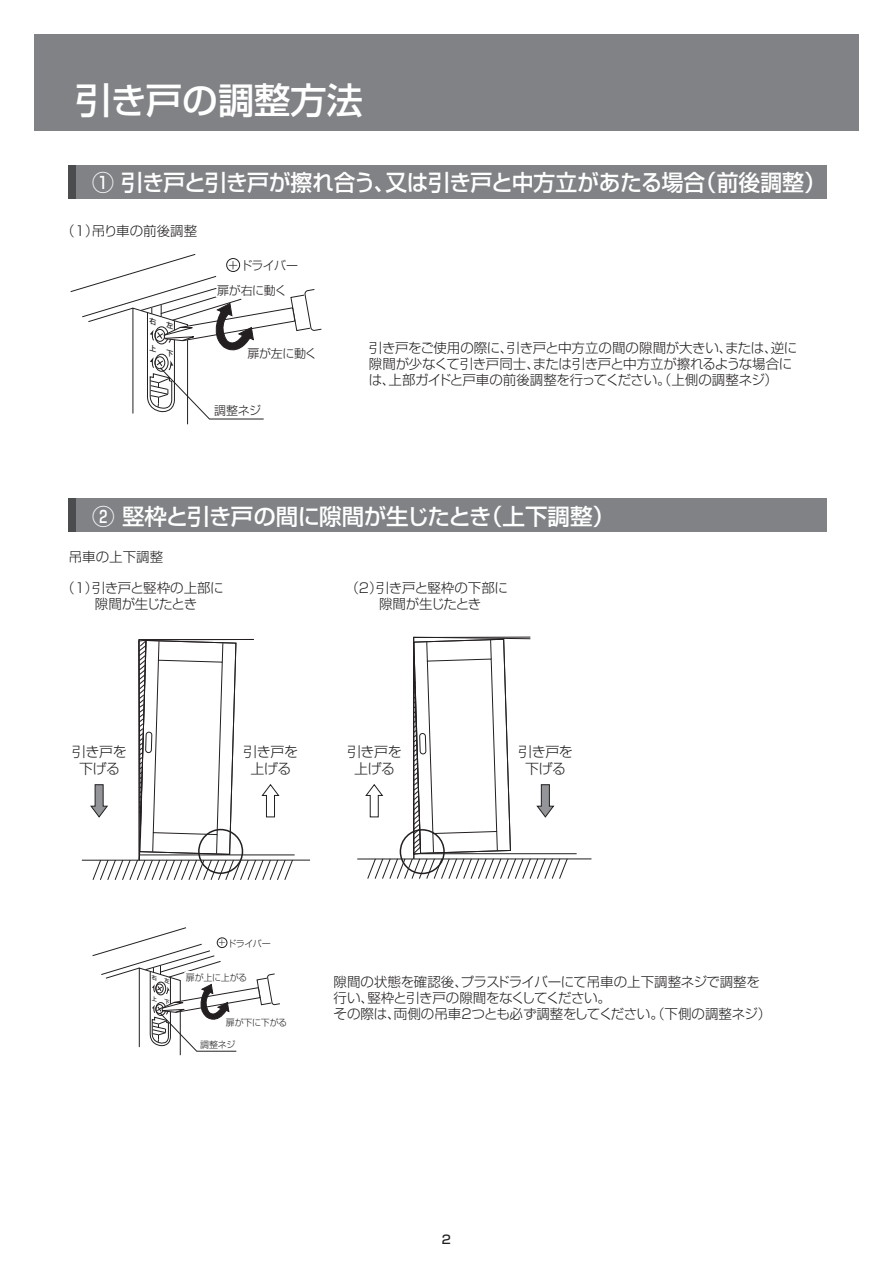
<style>
.page{position:relative;width:893px;height:1263px;background:#fff}
.page>*{position:absolute;margin:0;border:0;box-sizing:border-box;transform-origin:0 0}
.t1{font:500 36.15px "Shin Go Pr 5";color:#fff}
.t2{font:500 22.5px "Shin Go Pr 5";letter-spacing:-.02em;color:#fff}
.t3{font:300 13.95px/16.8px "Shin Go Pr 5";letter-spacing:-.03em;color:#231f20;text-align:center}
.t4{font:300 13.5px/16.2px "Shin Go Pr 5";letter-spacing:-.02em;color:#231f20}
.t5{font:300 13.5px "Shin Go Pr 5";color:#231f20}
.t6{font:300 12px "Shin Go Pr 5";letter-spacing:-.035em;color:#231f20}
.t7{font:500 12px "Shin Go Pr 5";color:#231f20}
.t8{font:300 9px "Shin Go Pr 5";letter-spacing:-.035em;color:#231f20}
</style>
<div class="page">
<hr style="left:139px;top:854px;width:156px;height:1px;background:#231f20">
<hr style="left:82px;top:860px;width:228px;height:1px;background:#231f20">
<svg style="left:90px;top:639px;width:203px;height:241px"></svg>
<hr style="left:414px;top:853px;width:163px;height:1px;background:#231f20">
<hr style="left:357px;top:858px;width:234px;height:1px;background:#231f20">
<svg style="left:365px;top:636px;width:203px;height:243px"></svg>
<div style="left:34px;top:34px;width:825px;height:97px;background:#808285"></div>
<div style="left:68px;top:165px;width:758px;height:34px;background:#808285"></div>
<div style="left:68px;top:165px;width:7px;height:34px;background:#4b4c4d"></div>
<div style="left:68px;top:498px;width:758px;height:34px;background:#808285"></div>
<div style="left:68px;top:498px;width:7px;height:34px;background:#4b4c4d"></div>
<svg style="left:70px;top:254px;width:252px;height:171px"></svg>
<svg style="left:92px;top:927px;width:188px;height:129px"></svg>
<h1 class="t1" style="left:75px;top:70px;width:289px">引き戸の調整方法</h1>
<h2 class="t2" style="left:92px;top:164px;width:735px">① 引き戸と引き戸が擦れ合う、又は引き戸と中方立があたる場合（前後調整）</h2>
<p class="t5" style="left:61px;top:219px;width:137px">（1）吊り車の前後調整</p>
<p class="t6" style="left:227px;top:256px;width:73px">＋ドライバー</p>
<p class="t6" style="left:217px;top:281px;width:71px">扉が右に動く</p>
<p class="t6" style="left:247px;top:343px;width:71px">扉が左に動く</p>
<p class="t6" style="left:214px;top:401px;width:49px">調整ネジ</p>
<p class="t4" style="left:369px;top:338px;width:430px">引き戸をご使用の際に、引き戸と中方立の間の隙間が大きい、または、逆に隙間が少なくて引き戸同士、または引き戸と中方立が擦れるような場合には、上部ガイドと戸車の前後調整を行ってください。（上側の調整ネジ）</p>
<h2 class="t2" style="left:92px;top:498px;width:524px">② 竪枠と引き戸の間に隙間が生じたとき（上下調整）</h2>
<p class="t5" style="left:69px;top:545px;width:96px">吊車の上下調整</p>
<p class="t4" style="left:68px;top:579px;width:157px;text-indent:-7px">（1）引き戸と竪枠の上部に　　隙間が生じたとき</p>
<p class="t4" style="left:345px;top:579px;width:164px;text-align:center">（2）引き戸と竪枠の下部に隙間が生じたとき</p>
<p class="t3" style="left:72px;top:742px;width:56px">引き戸を下げる</p>
<p class="t3" style="left:243px;top:742px;width:56px">引き戸を上げる</p>
<p class="t3" style="left:518px;top:742px;width:56px">引き戸を下げる</p>
<p class="t3" style="left:347px;top:742px;width:56px">引き戸を上げる</p>
<p class="t8" style="left:217px;top:936px;width:55px">＋ドライバー</p>
<p class="t8" style="left:186px;top:970px;width:63px">扉が上に上がる</p>
<p class="t8" style="left:226px;top:1015px;width:63px">扉が下に下がる</p>
<p class="t8" style="left:200px;top:1037px;width:37px">調整ネジ</p>
<p class="t4" style="left:334px;top:972px;width:439px">隙間の状態を確認後、プラスドライバーにて吊車の上下調整ネジで調整を行い、竪枠と引き戸の隙間をなくしてください。<br>その際は、両側の吊車2つとも必ず調整をしてください。（下側の調整ネジ）</p>
<p class="t7" style="left:442px;top:1229px;width:11px">2</p>
</div>
